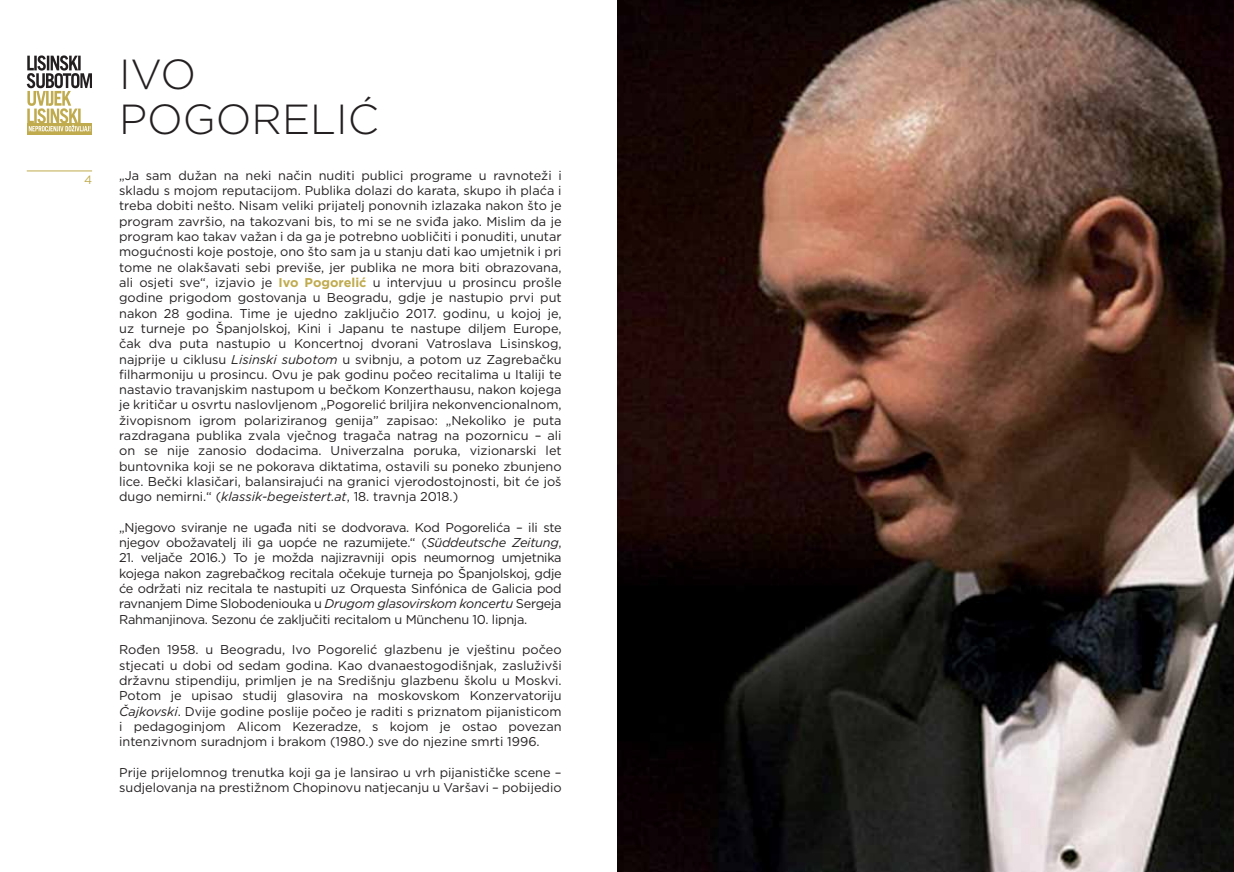
<style>
.page{position:relative;width:1234px;height:872px;background:#fff}
.page>*{position:absolute;margin:0;border:0;box-sizing:border-box;transform-origin:0 0}
.t1{font:300 42px/45px "Gotham";color:#231f20}
.t2{font:12.75px/15.3px "Gotham";color:#231f20;text-align:justify}
.t3{font:12.75px/15.3px "Gotham";letter-spacing:-.02em;color:#231f20}
.t4{font:12px "Gotham";color:#c0ab4e}
.s1{font-weight:700;color:#c0ab4e}
.s2{font-style:italic}
</style>
<div class="page">
<svg style="left:27px;top:131px;width:65px;height:4px"></svg>
<svg style="left:27px;top:55px;width:65px;height:76px"></svg>
<hr style="left:27px;top:171px;width:65px;height:1px;background:#c0ab4e">
<img style="left:617px;top:0;width:616px;height:872px">
<p class="t4" style="left:84px;top:172px;width:10px">4</p>
<h1 class="t1" style="left:119px;top:50px;width:261px">IVO<br>POGORELIĆ</h1>
<p class="t2" style="left:119px;top:167px;width:444px">„Ja sam dužan na neki način nuditi publici programe u ravnoteži i skladu s mojom reputacijom. Publika dolazi do karata, skupo ih plaća i treba dobiti nešto. Nisam veliki prijatelj ponovnih izlazaka nakon što je program završio, na takozvani bis, to mi se ne sviđa jako. Mislim da je program kao takav važan i da ga je potrebno uobličiti i ponuditi, unutar mogućnosti koje postoje, ono što sam ja u stanju dati kao umjetnik i pri tome ne olakšavati sebi previše, jer publika ne mora biti obrazovana, ali osjeti sve“, izjavio je <span class="s1">Ivo Pogorelić</span> u intervjuu u prosincu prošle godine prigodom gostovanja u Beogradu, gdje je nastupio prvi put nakon 28 godina. Time je ujedno zaključio 2017. godinu, u kojoj je, uz turneje po Španjolskoj, Kini i Japanu te nastupe diljem Europe, čak dva puta nastupio u Koncertnoj dvorani Vatroslava Lisinskog, najprije u ciklusu <span class="s2">Lisinski subotom</span> u svibnju, a potom uz Zagrebačku filharmoniju u prosincu. Ovu je pak godinu počeo recitalima u Italiji te nastavio travanjskim nastupom u bečkom Konzerthausu, nakon kojega je kritičar u osvrtu naslovljenom „Pogorelić briljira nekonvencionalnom, živopisnom igrom polariziranog genija” zapisao: „Nekoliko je puta razdragana publika zvala vječnog tragača natrag na pozornicu – ali on se nije zanosio dodacima. Univerzalna poruka, vizionarski let buntovnika koji se ne pokorava diktatima, ostavili su poneko zbunjeno lice. Bečki klasičari, balansirajući na granici vjerodostojnosti, bit će još dugo nemirni.“ (<span class="s2">klassik-begeistert.at</span>, 18. travnja 2018.)</p>
<p class="t3" style="left:119px;top:519px;width:444px">„Njegovo sviranje ne ugađa niti se dodvorava. Kod Pogorelića – ili ste njegov obožavatelj ili ga uopće ne razumijete.“ (<span class="s2">Süddeutsche Zeitung</span>,</p>
<p class="t2" style="left:119px;top:550px;width:444px">21. veljače 2016.) To je možda najizravniji opis neumornog umjetnika kojega nakon zagrebačkog recitala očekuje turneja po Španjolskoj, gdje će održati niz recitala te nastupiti uz Orquesta Sinfónica de Galicia pod ravnanjem Dime Slobodeniouka u <span class="s2">Drugom glasovirskom koncertu</span> Sergeja Rahmanjinova. Sezonu će zaključiti recitalom u Münchenu 10. lipnja.</p>
<p class="t2" style="left:119px;top:642px;width:444px">Rođen 1958. u Beogradu, Ivo Pogorelić glazbenu je vještinu počeo stjecati u dobi od sedam godina. Kao dvanaestogodišnjak, zasluživši državnu stipendiju, primljen je na Središnju glazbenu školu u Moskvi.<br>Potom je upisao studij glasovira na moskovskom Konzervatoriju <span class="s2">Čajkovski</span>. Dvije godine poslije počeo je raditi s priznatom pijanisticom i pedagoginjom Alicom Kezeradze, s kojom je ostao povezan intenzivnom suradnjom i brakom (1980.) sve do njezine smrti 1996.</p>
<p class="t2" style="left:119px;top:764px;width:444px">Prije prijelomnog trenutka koji ga je lansirao u vrh pijanističke scene – sudjelovanja na prestižnom Chopinovu natjecanju u Varšavi – pobijedio</p>
</div>
